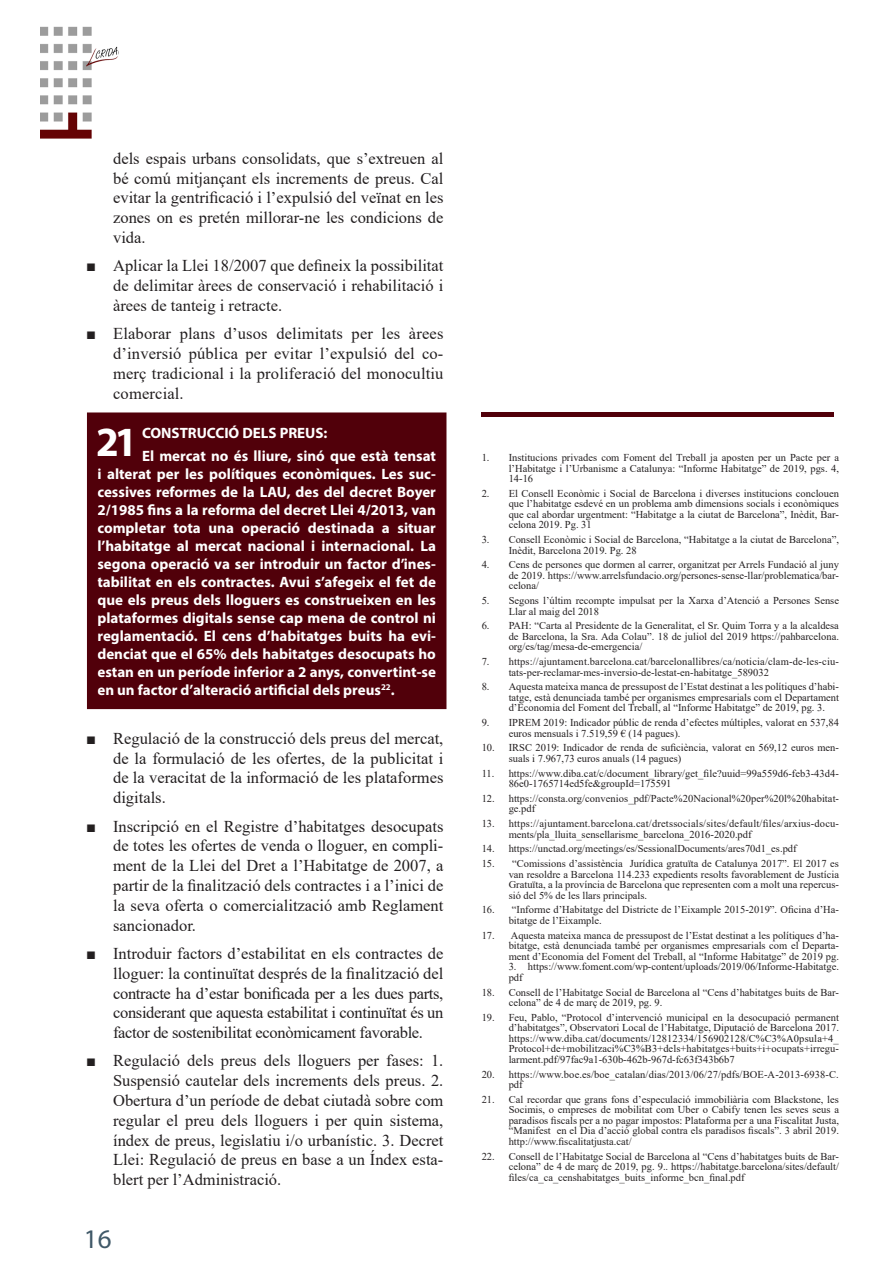
<style>
.page{position:relative;width:893px;height:1263px;background:#fff}
.page>*{position:absolute;margin:0;border:0;box-sizing:border-box;transform-origin:0 0}
.subtitol_2{font:700 41.7px "Myriad Pro";color:#fff}
.t1{font:27px "Myriad Pro";color:#405968}
.t2{font:16.5px/19.8px "Times New Roman";color:#231f20;text-align:justify}
.subtitol_2-2{font:700 15px/18px "Myriad Pro";color:#fff;text-align:justify}
.t3{font:10.5px/10.5px "Times New Roman";color:#231f20}
.t4{font:10.5px/10.5px "Times New Roman";letter-spacing:.02em;color:#231f20}
</style>
<div class="page">
<img style="left:40px;top:26px;width:78px;height:113px">
<div style="left:92px;top:418px;width:349px;height:286px;background:#51000a"></div>
<div style="left:87px;top:412px;width:359px;height:297px;border:10px solid #51000a"></div>
<div style="left:482px;top:412px;width:352px;height:5px;background:#51000a"></div>
<p class="t2" style="left:113px;top:148px;width:332px">dels espais urbans consolidats, que s’extreuen al bé comú mitjançant els increments de preus. Cal evitar la gentrificació i l’expulsió del veïnat en les zones on es pretén millorar-ne les condicions de vida.</p>
<p class="t2" style="left:113px;top:255px;width:332px;text-indent:-27px">■ Aplicar la Llei 18/2007 que defineix la possibilitat de delimitar àrees de conservació i rehabilitació i àrees de tanteig i retracte.</p>
<p class="t2" style="left:113px;top:323px;width:332px;text-indent:-27px">■ Elaborar plans d’usos delimitats per les àrees d’inversió pública per evitar l’expulsió del co&shy;merç tradicional i la proliferació del monocultiu comercial.</p>
<p class="subtitol_2" style="left:96px;top:415px;width:44px">21</p>
<p class="subtitol_2-2" style="left:142px;top:424px;width:187px">CONSTRUCCIÓ DELS PREUS:</p>
<p class="subtitol_2-2" style="left:97px;top:446px;width:340px;text-indent:45px">El mercat no és lliure, sinó que està tensat i alterat per les polítiques econòmiques. Les suc&shy;cessives reformes de la LAU, des del decret Boyer 2/1985 fins a la reforma del decret Llei 4/2013, van completar tota una operació destinada a situar l’habitatge al mercat nacional i internacional. La segona operació va ser introduir un factor d’ines&shy;tabilitat en els contractes. Avui s’afegeix el fet de que els preus dels lloguers es construeixen en les plataformes digitals sense cap mena de control ni reglamentació. El cens d’habitatges buits ha evi&shy;denciat que el 65% dels habitatges desocupats ho estan en un període inferior a 2 anys, convertint-se en un factor d’alteració artificial dels preus<sup>22</sup>.</p>
<p class="t3" style="left:509px;top:452px;width:332px;text-align:justify;text-indent:-27px">1. Institucions privades com Foment del Treball ja aposten per un Pacte per a l’Habitatge i l’Urbanisme a Catalunya: “Informe Habitatge” de 2019, pgs. 4, 14-16</p>
<p class="t3" style="left:509px;top:488px;width:332px;text-align:justify;text-indent:-27px">2. El Consell Econòmic i Social de Barcelona i diverses institucions conclouen que l’habitatge esdevé en un problema amb dimensions socials i econòmiques que cal abordar urgentment: “Habitatge a la ciutat de Barcelona”, Inèdit, Bar&shy;celona 2019. Pg. 31</p>
<p class="t3" style="left:509px;top:534px;width:332px;text-indent:-27px">3. Consell Econòmic i Social de Barcelona, “Habitatge a la ciutat de Barcelona”,<br>Inèdit, Barcelona 2019. Pg. 28</p>
<p class="t3" style="left:509px;top:559px;width:332px;text-align:justify;text-indent:-27px">4. Cens de persones que dormen al carrer, organitzat per Arrels Fundació al juny de 2019. https://www.arrelsfundacio.org/persones-sense-llar/problematica/bar&shy;celona/</p>
<p class="t3" style="left:509px;top:595px;width:332px;text-indent:-27px">5. Segons l’últim recompte impulsat per la Xarxa d’Atenció a Persones Sense<br>Llar al maig del 2018</p>
<p class="t3" style="left:509px;top:620px;width:332px;text-align:justify;text-indent:-27px">6. PAH: “Carta al Presidente de la Generalitat, el Sr. Quim Torra y a la alcaldesa de Barcelona, la Sra. Ada Colau”. 18 de juliol del 2019 https://pahbarcelona. org/es/tag/mesa-de-emergencia/</p>
<p class="t3" style="left:509px;top:656px;width:332px;text-indent:-27px">7. https://ajuntament.barcelona.cat/barcelonallibres/ca/noticia/clam-de-les-ciu&shy;tats-per-reclamar-mes-inversio-de-lestat-en-habitatge_589032</p>
<p class="t3" style="left:509px;top:681px;width:332px;text-align:justify;text-indent:-27px">8. Aquesta mateixa manca de pressupost de l’Estat destinat a les polítiques d’habi&shy;tatge, està denunciada també per organismes empresarials com el Departament d’Economia del Foment del Treball, al “Informe Habitatge” de 2019, pg. 3.</p>
<p class="t3" style="left:509px;top:717px;width:332px;text-indent:-27px">9. IPREM 2019: Indicador públic de renda d’efectes múltiples, valorat en 537,84 euros mensuals i 7.519,59 € (14 pagues).</p>
<p class="t3" style="left:509px;top:742px;width:332px;text-indent:-27px">10. IRSC 2019: Indicador de renda de suficiència, valorat en 569,12 euros men&shy;suals i 7.967,73 euros anuals (14 pagues)</p>
<p class="t3" style="left:509px;top:768px;width:332px;text-indent:-27px">11. https://www.diba.cat/c/document_library/get_file?uuid=99a559d6-feb3-43d4-<br>86e0-1765714ed5fe&amp;groupId=175591</p>
<p class="t3" style="left:509px;top:793px;width:332px;text-indent:-27px">12. https://consta.org/convenios_pdf/Pacte%20Nacional%20per%20l%20habitat&shy;ge.pdf</p>
<p class="t4" style="left:509px;top:818px;width:332px;text-indent:-27px">13. https://ajuntament.barcelona.cat/dretssocials/sites/default/files/arxius-docu&shy;ments/pla_lluita_sensellarisme_barcelona_2016-2020.pdf</p>
<p class="t3" style="left:482px;top:843px;width:316px">14. https://unctad.org/meetings/es/SessionalDocuments/ares70d1_es.pdf</p>
<p class="t3" style="left:509px;top:858px;width:332px;text-align:justify;text-indent:-27px">15. “Comissions d’assistència Jurídica gratuïta de Catalunya 2017”. El 2017 es van resoldre a Barcelona 114.233 expedients resolts favorablement de Justícia Gratuïta, a la província de Barcelona que representen com a molt una repercus&shy;sió del 5% de les llars principals.</p>
<p class="t3" style="left:509px;top:904px;width:332px;text-indent:-27px">16. “Informe d’Habitatge del Districte de l’Eixample 2015-2019”. Oficina d’Ha&shy;bitatge de l’Eixample.</p>
<p class="t3" style="left:509px;top:930px;width:332px;text-align:justify;text-indent:-27px">17. Aquesta mateixa manca de pressupost de l’Estat destinat a les polítiques d’ha&shy;bitatge, està denunciada també per organismes empresarials com el Departa&shy;ment d’Economia del Foment del Treball, al “Informe Habitatge” de 2019 pg.</p>
<p class="t3" style="left:509px;top:961px;width:332px">3. https://www.foment.com/wp-content/uploads/2019/06/Informe-Habitatge. pdf</p>
<p class="t3" style="left:509px;top:986px;width:332px;text-indent:-27px">18. Consell de l’Habitatge Social de Barcelona al “Cens d’habitatges buits de Bar&shy;celona” de 4 de març de 2019, pg. 9.</p>
<p class="t3" style="left:509px;top:1012px;width:332px;text-align:justify;text-indent:-27px">19. Feu, Pablo, “Protocol d’intervenció municipal en la desocupació permanent d’habitatges”, Observatori Local de l’Habitatge, Diputació de Barcelona 2017. https://www.diba.cat/documents/12812334/156902128/C%C3%A0psula+4_ Protocol+de+mobilitzaci%C3%B3+dels+habitatges+buits+i+ocupats+irregu&shy;larment.pdf/97fac9a1-630b-462b-967d-fc63f343b6b7</p>
<p class="t3" style="left:509px;top:1068px;width:332px;text-indent:-27px">20. https://www.boe.es/boe_catalan/dias/2013/06/27/pdfs/BOE-A-2013-6938-C. pdf</p>
<p class="t3" style="left:509px;top:1094px;width:332px;text-align:justify;text-indent:-27px">21. Cal recordar que grans fons d’especulació immobiliària com Blackstone, les Socimis, o empreses de mobilitat com Uber o Cabify tenen les seves seus a paradisos fiscals per a no pagar impostos: Plataforma per a una Fiscalitat Justa, “Manifest en el Dia d’acció global contra els paradisos fiscals”. 3 abril 2019. http://www.fiscalitatjusta.cat/</p>
<p class="t3" style="left:509px;top:1150px;width:332px;text-align:justify;text-indent:-27px">22. Consell de l’Habitatge Social de Barcelona al “Cens d’habitatges buits de Bar&shy;celona” de 4 de març de 2019, pg. 9.. https://habitatge.barcelona/sites/default/ files/ca_ca_censhabitatges_buits_informe_bcn_final.pdf</p>
<p class="t2" style="left:113px;top:728px;width:332px;text-indent:-27px">■ Regulació de la construcció dels preus del mercat, de la formulació de les ofertes, de la publicitat i de la veracitat de la informació de les plataformes digitals.</p>
<p class="t2" style="left:113px;top:816px;width:332px;text-indent:-27px">■ Inscripció en el Registre d’habitatges desocupats de totes les ofertes de venda o lloguer, en compli&shy;ment de la Llei del Dret a l’Habitatge de 2007, a partir de la finalització dels contractes i a l’inici de la seva oferta o comercialització amb Reglament sancionador.</p>
<p class="t2" style="left:113px;top:943px;width:332px;text-indent:-27px">■ Introduir factors d’estabilitat en els contractes de lloguer: la continuïtat després de la finalització del contracte ha d’estar bonificada per a les dues parts, considerant que aquesta estabilitat i continuïtat és un factor de sostenibilitat econòmicament favorable.</p>
<p class="t2" style="left:113px;top:1050px;width:332px;text-indent:-27px">■ Regulació dels preus dels lloguers per fases: 1.<br>Suspensió cautelar dels increments dels preus. 2.<br>Obertura d’un període de debat ciutadà sobre com regular el preu dels lloguers i per quin sistema, índex de preus, legislatiu i/o urbanístic. 3. Decret Llei: Regulació de preus en base a un Índex esta&shy;blert per l’Administració.</p>
<p class="t1" style="left:84px;top:1222px;width:29px">16</p>
</div>
